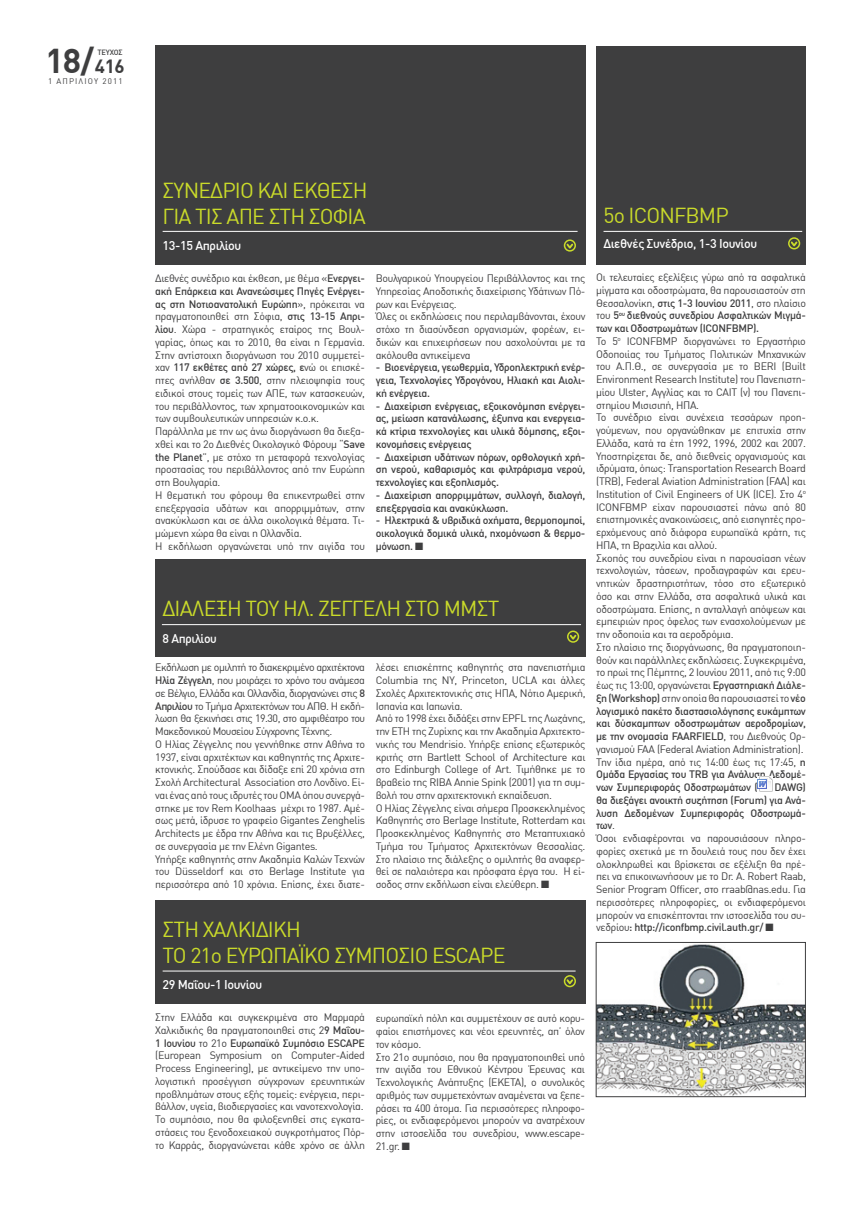
<style>
.page{position:relative;width:851px;height:1205px;background:#fff}
.page>*{position:absolute;margin:0;border:0;box-sizing:border-box;transform-origin:0 0}
.t1{font:700 33.75px "DIN Greek";color:#3e3e3f}
.t2{font:21.25px/26.2px "DIN Greek";letter-spacing:-.04em;color:#cadb2a}
.t3{font:500 12.5px "DIN Greek";letter-spacing:-.03em;color:#fff}
.t4{font:10.62px/12.8px "DIN Greek";letter-spacing:-.03em;color:#3e3e3f}
.t5{font:500 10.62px/12.8px "DIN Greek";letter-spacing:-.03em;color:#3e3e3f;text-align:justify}
.t6{font:8px "DIN Greek";letter-spacing:.14em;color:#3e3e3f}
.t7{font:500 7.5px "DIN Greek";letter-spacing:-.025em;color:#3e3e3f}
.s1{font-size:18.75px}
.s2{font-weight:500}
</style>
<div class="page">
<div style="left:155px;top:45px;width:430px;height:219px;background:#3e3e3f"></div>
<hr style="left:163px;top:231px;width:414px;height:1px;background:#fff">
<svg style="left:566px;top:242px;width:7px;height:7px"></svg>
<div style="left:563px;top:239px;width:13px;height:13px;border:2px solid #cadb2a;border-radius:50%"></div>
<div style="left:596px;top:46px;width:209px;height:218px;background:#3e3e3f"></div>
<hr style="left:603px;top:231px;width:199px;height:1px;background:#fff">
<img style="left:757px;top:776px;width:15px;height:15px">
<svg style="left:790px;top:240px;width:9px;height:9px"></svg>
<div style="left:787px;top:237px;width:13px;height:12px;border:2px solid #cadb2a;border-radius:50%"></div>
<div style="left:155px;top:900px;width:430px;height:103px;background:#3e3e3f"></div>
<hr style="left:163px;top:971px;width:412px;height:1px;background:#fff">
<svg style="left:566px;top:978px;width:7px;height:6px"></svg>
<div style="left:563px;top:975px;width:13px;height:12px;border:2px solid #cadb2a;border-radius:50%"></div>
<div style="left:155px;top:559px;width:430px;height:98px;background:#3e3e3f"></div>
<hr style="left:162px;top:624px;width:419px;height:1px;background:#fff">
<svg style="left:570px;top:634px;width:6px;height:6px"></svg>
<div style="left:567px;top:630px;width:12px;height:13px;border:2px solid #cadb2a;border-radius:50%"></div>
<img style="left:597px;top:944px;width:206px;height:151px">
<div style="left:595px;top:942px;width:210px;height:155px;border:1px solid #3e3e3f"></div>
<h1 class="t1" style="left:45px;top:41px;width:81px">18/<span class="s1">416</span></h1>
<p class="t7" style="left:97px;top:48px;width:27px">ΤΕΥΧΟΣ</p>
<p class="t6" style="left:48px;top:77px;width:76px">1 ΑΠΡΙΛΙΟΥ 2011</p>
<h2 class="t2" style="left:162px;top:177px;width:206px">ΣΥΝΕΔΡΙΟ ΚΑΙ ΕΚΘΕΣΗ<br>ΓΙΑ ΤΙΣ ΑΠΕ ΣΤΗ ΣΟΦΙΑ</h2>
<p class="t3" style="left:162px;top:238px;width:80px">13-15 Απριλίου</p>
<p class="t4" style="left:155px;top:272px;width:211px">Διεθνές συνέδριο και έκθεση, με θέμα «<span class="s2">Ενεργει&shy;ακή Επάρκεια και Ανανεώσιμες Πηγές Ενέργει&shy;ας στη Νοτιοανατολική Ευρώπη</span>», πρόκειται να πραγματοποιηθεί στη Σόφια, <span class="s2">στις 13-15 Απρι&shy;λίου</span>. Χώρα - στρατηγικός εταίρος της Βουλ&shy;γαρίας, όπως και το 2010, θα είναι η Γερμανία.<br>Στην αντίστοιχη διοργάνωση του 2010 συμμετεί&shy;χαν <span class="s2">117 εκθέτες από 27 χώρες, ε</span>νώ οι επισκέ&shy;πτες ανήλθαν <span class="s2">σε 3.500</span>, στην πλειοψηφία τους ειδικοί στους τομείς των ΑΠΕ, των κατασκευών, του περιβάλλοντος, των χρηματοοικονομικών και των συμβουλευτικών υπηρεσιών κ.ο.κ.<br>Παράλληλα με την ως άνω διοργάνωση θα διεξα&shy;χθεί και το 2ο Διεθνές Οικολογικό Φόρουμ “<span class="s2">Save the Planet</span>”, με στόχο τη μεταφορά τεχνολογίας προστασίας του περιβάλλοντος από την Ευρώπη στη Βουλγαρία.<br>Η θεματική του φόρουμ θα επικεντρωθεί στην επεξεργασία υδάτων και απορριμμάτων, στην ανακύκλωση και σε άλλα οικολογικά θέματα. Τι&shy;μώμενη χώρα θα είναι η Ολλανδία.<br>Η εκδήλωση οργανώνεται υπό την αιγίδα του</p>
<p class="t4" style="left:375px;top:272px;width:211px">Βουλγαρικού Υπουργείου Περιβάλλοντος και της Υπηρεσίας Αποδοτικής διαχείρισης Υδάτινων Πό&shy;ρων και Ενέργειας.<br>Όλες οι εκδηλώσεις που περιλαμβάνονται, έχουν στόχο τη διασύνδεση οργανισμών, φορέων, ει&shy;δικών και επιχειρήσεων που ασχολούνται με τα ακόλουθα αντικείμενα</p>
<p class="t5" style="left:375px;top:361px;width:211px">- Βιοενέργεια, γεωθερμία, Υδροηλεκτρική ενέρ&shy;γεια, Τεχνολογίες Υδρογόνου, Ηλιακή και Αιολι&shy;κή ενέργεια.</p>
<p class="t5" style="left:375px;top:399px;width:211px">- Διαχείριση ενέργειας, εξοικονόμηση ενέργει&shy;ας, μείωση κατανάλωσης, έξυπνα και ενεργεια&shy;κά κτίρια τεχνολογίες και υλικά δόμησης, εξοι&shy;κονομήσεις ενέργειας</p>
<p class="t5" style="left:375px;top:450px;width:211px">- Διαχείριση υδάτινων πόρων, ορθολογική χρή&shy;ση νερού, καθαρισμός και φιλτράρισμα νερού, τεχνολογίες και εξοπλισμός.</p>
<p class="t5" style="left:375px;top:489px;width:211px">- Διαχείριση απορριμμάτων, συλλογή, διαλογή, επεξεργασία και ανακύκλωση.</p>
<p class="t5" style="left:375px;top:514px;width:211px">- Ηλεκτρικά &amp; υβριδικά οχήματα, θερμοπομποί, οικολογικά δομικά υλικά, ηχομόνωση &amp; θερμο&shy;μόνωση. ■</p>
<h2 class="t2" style="left:162px;top:596px;width:338px">ΔΙΑΛΕΞΗ ΤΟΥ ΗΛ. ΖΕΓΓΕΛΗ ΣΤΟ ΜΜΣΤ</h2>
<p class="t3" style="left:162px;top:631px;width:56px">8 Απριλίου</p>
<p class="t4" style="left:155px;top:661px;width:211px">Εκδήλωση με ομιλητή το διακεκριμένο αρχιτέκτονα <span class="s2">Ηλία Ζέγγελη</span>, που μοιράζει το χρόνο του ανάμεσα σε Βέλγιο, Ελλάδα και Ολλανδία, διοργανώνει στις <span class="s2">8<br>Απριλίου</span> το Τμήμα Αρχιτεκτόνων του ΑΠΘ. Η εκδή&shy;λωση θα ξεκινήσει στις 19.30, στο αμφιθέατρο του Μακεδονικού Μουσείου Σύγχρονης Τέχνης.<br>Ο Ηλίας Ζέγγελης που γεννήθηκε στην Αθήνα το 1937, είναι αρχιτέκτων και καθηγητής της Αρχιτε&shy;κτονικής. Σπούδασε και δίδαξε επί 20 χρόνια στη Σχολή Architectural Association στο Λονδίνο. Εί&shy;ναι ένας από τους ιδρυτές του ΟΜΑ όπου συνεργά&shy;στηκε με τον Rem Koolhaas μέχρι το 1987. Αμέ&shy;σως μετά, ίδρυσε το γραφείο Gigantes Zenghelis Architects με έδρα την Αθήνα και τις Βρυξέλλες, σε συνεργασία με την Ελένη Gigantes.<br>Υπήρξε καθηγητής στην Ακαδημία Καλών Τεχνών του Düsseldorf και στο Berlage Institute για περισσότερα από 10 χρόνια. Επίσης, έχει διατε-</p>
<p class="t4" style="left:375px;top:661px;width:211px">λέσει επισκέπτης καθηγητής στα πανεπιστήμια Columbia της ΝΥ, Princeton, UCLA και άλλες Σχολές Αρχιτεκτονικής στις ΗΠΑ, Νότιο Αμερική, Ισπανία και Ιαπωνία.<br>Από το 1998 έχει διδάξει στην EPFL της Λωζάνης, την ΕΤΗ της Ζυρίχης και την Ακαδημία Αρχιτεκτο&shy;νικής του Mendrisio. Yπήρξε επίσης εξωτερικός κριτής στη Bartlett School of Architecture και στο Edinburgh College of Art. Tιμήθηκε με το βραβείο της RIBA Annie Spink (2001) για τη συμ&shy;βολή του στην αρχιτεκτονική εκπαίδευση.<br>O Ηλίας Ζέγγελης είναι σήμερα Προσκεκλημένος Καθηγητής στο Βerlage Institute, Rotterdam και Προσκεκλημένος Καθηγητής στο Μεταπτυχιακό Τμήμα του Τμήματος Αρχιτεκτόνων Θεσσαλίας.<br>Στο πλαίσιο της διάλεξης ο ομιλητής θα αναφερ&shy;θεί σε παλαιότερα και πρόσφατα έργα του. Η εί&shy;σοδος στην εκδήλωση είναι ελεύθερη. ■</p>
<h2 class="t2" style="left:162px;top:916px;width:344px">ΣΤΗ ΧΑΛΚΙΔΙΚΗ<br>ΤΟ 21ο ΕΥΡΩΠΑΪΚΟ ΣΥΜΠΟΣΙΟ ESCAPE</h2>
<p class="t3" style="left:162px;top:977px;width:101px">29 Μαΐου-1 Ιουνίου</p>
<p class="t4" style="left:155px;top:1011px;width:211px">Στην Ελλάδα και συγκεκριμένα στο Μαρμαρά Χαλκιδικής θα πραγματοποιηθεί στις 2<span class="s2">9 Μαΐου-1 Ιουνίου</span> το 21ο <span class="s2">Ευρωπαϊκό Συμπόσιο ESCAPE </span>(European Symposium on Computer-Aided Process Engineering), με αντικείμενο την υπο&shy;λογιστική προσέγγιση σύγχρονων ερευνητικών προβλημάτων στους εξής τομείς: ενέργεια, περι&shy;βάλλον, υγεία, βιοδιεργασίες και νανοτεχνολογία.<br>Το συμπόσιο, που θα φιλοξενηθεί στις εγκατα&shy;στάσεις του ξενοδοχειακού συγκροτήματος Πόρ&shy;το Καρράς, διοργανώνεται κάθε χρόνο σε άλλη</p>
<p class="t4" style="left:375px;top:1012px;width:211px">ευρωπαϊκή πόλη και συμμετέχουν σε αυτό κορυ&shy;φαίοι επιστήμονες και νέοι ερευνητές, απ’ όλον τον κόσμο.<br>Στο 21ο συμπόσιο, που θα πραγματοποιηθεί υπό την αιγίδα του Εθνικού Κέντρου Έρευνας και Τεχνολογικής Ανάπτυξης (ΕΚΕΤΑ), ο συνολικός αριθμός των συμμετεχόντων αναμένεται να ξεπε&shy;ράσει τα 400 άτομα. Για περισσότερες πληροφο&shy;ρίες, οι ενδιαφερόμενοι μπορούν να ανατρέχουν στην ιστοσελίδα του συνεδρίου, www.escape-21.gr. ■</p>
<h2 class="t2" style="left:603px;top:202px;width:127px">5ο ICONFBMP</h2>
<p class="t3" style="left:603px;top:236px;width:155px">Διεθνές Συνέδριο, 1-3 Ιουνίου</p>
<p class="t4" style="left:596px;top:271px;width:211px">Οι τελευταίες εξελίξεις γύρω από τα ασφαλτικά μίγματα και οδοστρώματα, θα παρουσιαστούν στη Θεσσαλονίκη, <span class="s2">στις 1-3 Ιουνίου 2011</span>, στο πλαίσιο του <span class="s2">5</span><sup>ου</sup> <span class="s2">διεθνούς συνεδρίου Ασφαλτικών Μιγμά&shy;των και Οδοστρωμάτων (ICONFBMP).<br></span>Το 5<sup>ο</sup> ICONFBMP διοργανώνει το Εργαστήριο Οδοποιίας του Τμήματος Πολιτικών Μηχανικών του Α.Π.Θ., σε συνεργασία με το BERI (Built Environment Research Institute) του Πανεπιστη&shy;μίου Ulster, Αγγλίας και το CAIT (v) του Πανεπι&shy;στημίου Μισισιπή, ΗΠΑ.<br>Το συνέδριο είναι συνέχεια τεσσάρων προη&shy;γούμενων, που οργανώθηκαν με επιτυχία στην Ελλάδα, κατά τα έτη 1992, 1996, 2002 και 2007.<br>Υποστηρίζεται δε, από διεθνείς οργανισμούς και ιδρύματα, όπως: Transportation Research Board (TRB), Federal Aviation Administration (FAA) και Institution of Civil Engineers of UK (ICE). Στο 4<sup>ο </sup>ICONFBMP είχαν παρουσιαστεί πάνω από 80 επιστημονικές ανακοινώσεις, από εισηγητές προ&shy;ερχόμενους από διάφορα ευρωπαϊκά κράτη, τις ΗΠΑ, τη Βραζιλία και αλλού.<br>Σκοπός του συνεδρίου είναι η παρουσίαση νέων τεχνολογιών, τάσεων, προδιαγραφών και ερευ&shy;νητικών δραστηριοτήτων, τόσο στο εξωτερικό όσο και στην Ελλάδα, στα ασφαλτικά υλικά και οδοστρώματα. Επίσης, η ανταλλαγή απόψεων και εμπειριών προς όφελος των ενασχολούμενων με την οδοποιία και τα αεροδρόμια.<br>Στο πλαίσιο της διοργάνωσης, θα πραγματοποιη&shy;θούν και παράλληλες εκδηλώσεις. Συγκεκριμένα, το πρωί της Πέμπτης, 2 Ιουνίου 2011, από τις 9:00 έως τις 13:00, οργανώνεται <span class="s2">Εργαστηριακή Διάλε&shy;ξη (Workshop)</span> στην οποία θα παρουσιαστεί το <span class="s2">νέο λογισμικό πακέτο διαστασιολόγησης ευκάμπτων και δύσκαμπτων οδοστρωμάτων αεροδρομίων, με την ονομασία FAARFIELD</span>, του Διεθνούς Ορ&shy;γανισμού FAA (Federal Aviation Administration).<br>Την ίδια ημέρα, από τις 14:00 έως τις 17:45, <span class="s2">η Ομάδα Εργασίας του TRB για Ανάλυση Δεδομέ&shy;νων Συμπεριφοράς Οδοστρωμάτων (</span></p>
<p class="t4" style="left:596px;top:781px;width:211px;text-indent:178px"><span class="s2">DAWG) θα διεξάγει ανοικτή συζήτηση (Forum) για Ανά&shy;λυση Δεδομένων Συμπεριφοράς Οδοστρωμά&shy;των</span>.<br>Όσοι ενδιαφέρονται να παρουσιάσουν πληρο&shy;φορίες σχετικά με τη δουλειά τους που δεν έχει ολοκληρωθεί και βρίσκεται σε εξέλιξη θα πρέ&shy;πει να επικοινωνήσουν με το Dr. Α. Robert Raab, Senior Program Officer, στο rraab@nas.edu. Για περισσότερες πληροφορίες, οι ενδιαφερόμενοι μπορούν να επισκέπτονται την ιστοσελίδα του συ&shy;νεδρίου<span class="s2">: http://iconfbmp.civil.auth.gr/</span> ■</p>
</div>
